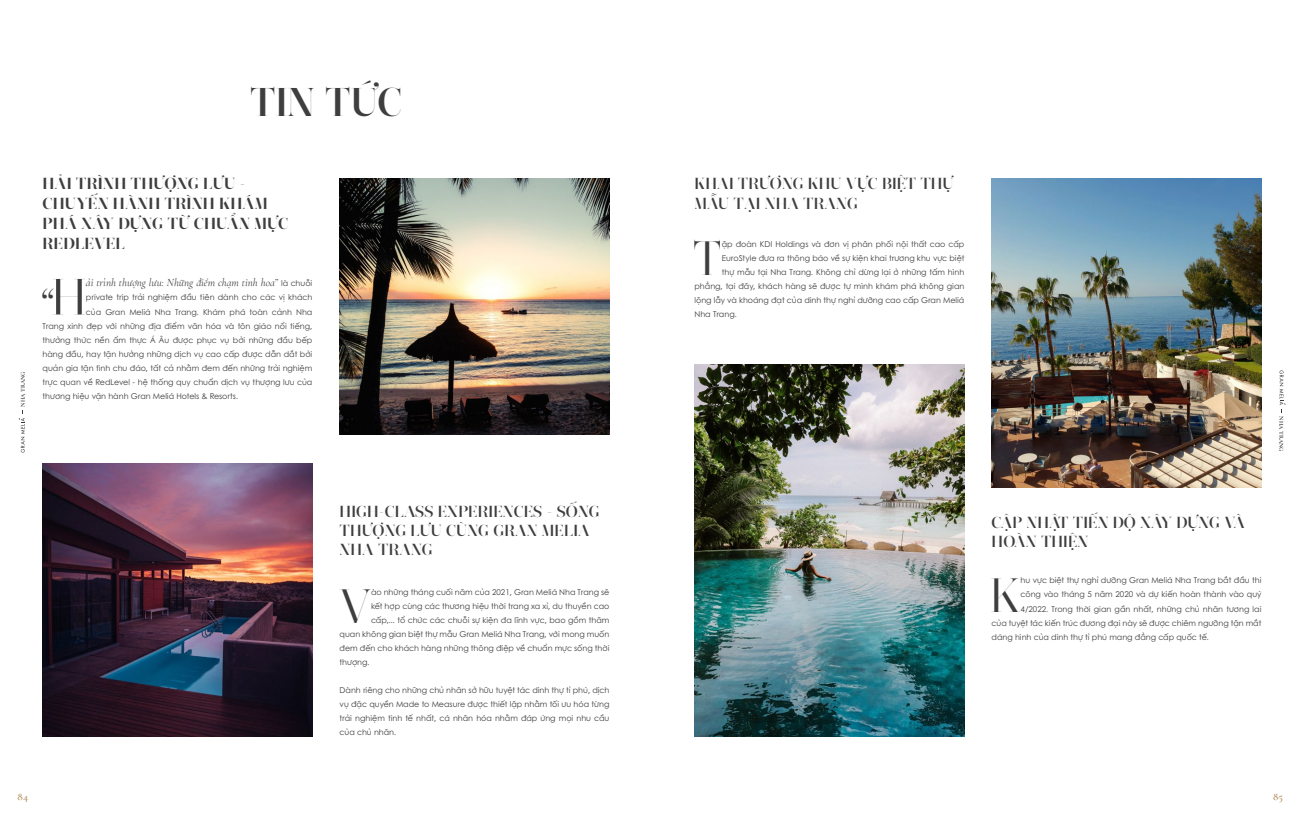
<style>
.page{position:relative;width:1304px;height:823px;background:#fff}
.page>*{position:absolute;margin:0;border:0;box-sizing:border-box;transform-origin:0 0}
.t1{font:48px "Narziss Pro Cy";color:#3e3e3f}
.t2{font:italic 500 40.6px "Cormorant Garamond";color:#3e3e3f}
.t3{font:600 40px "Narziss Pro Cy";color:#3e3e3f}
.t4{font:600 16px/19.2px "Narziss Pro Cy";letter-spacing:.01em;color:#3e3e3f}
.t5{font:700 16px/20px "Narziss Pro Cy";letter-spacing:.01em;color:#3e3e3f}
.t6{font:italic 11px "Cormorant Garamond";color:#3e3e3f}
.t7{font:600 11px "Cormorant Garamond";color:#b49360}
.t8{font:8px/14px "SVN Century Gothic";color:#3e3e3f;text-align:justify}
.t9{font:700 5.9px "Cormorant Garamond";color:#3e3e3f}
.s1{font-family:"Narziss Pro Cy";font-weight:400;font-style:normal;font-size:50.7px}
.s2{font-family:"SVN Century Gothic";font-style:normal;font-size:8px}
</style>
<div class="page">
<svg style="left:1279px;top:370px;width:7px;height:43px"></svg>
<svg style="left:18px;top:410px;width:7px;height:42px"></svg>
<img style="left:43px;top:463px;width:269px;height:272px">
<img style="left:340px;top:178px;width:269px;height:256px">
<img style="left:694px;top:364px;width:270px;height:371px">
<img style="left:992px;top:178px;width:269px;height:309px">
<p class="t3" style="left:250px;top:75px;width:154px">TIN TỨC</p>
<p class="t9" style="left:19px;top:406px;width:37px;rotate:-90deg">NHA TRANG</p>
<p class="t5" style="left:43px;top:173px;width:247px">HẢI TRÌNH THƯỢNG LƯU -<br>CHUYẾN HÀNH TRÌNH KHÁM<br>PHÁ XÂY DỰNG TỪ CHUẨN MỰC<br>REDLEVEL</p>
<p class="t2" style="left:40px;top:277px;width:48px">“<span class="s1">H</span></p>
<p class="t6" style="left:86px;top:276px;width:228px">ải trình thượng lưu: Những điểm chạm tinh hoa” <span class="s2">là chuỗi</span></p>
<p class="t8" style="left:86px;top:290px;width:228px">private trip trải nghiệm đầu tiên dành cho các vị khách</p>
<p class="t8" style="left:86px;top:304px;width:228px">của Gran Meliá Nha Trang. Khám phá toàn cảnh Nha</p>
<p class="t8" style="left:43px;top:318px;width:271px">Trang xinh đẹp với những địa điểm văn hóa và tôn giáo nổi tiếng,</p>
<p class="t8" style="left:43px;top:332px;width:271px">thưởng thức nền ẩm thực Á Âu được phục vụ bởi những đầu bếp</p>
<p class="t8" style="left:43px;top:346px;width:271px">hàng đầu, hay tận hưởng những dịch vụ cao cấp được dẫn dắt bởi</p>
<p class="t8" style="left:43px;top:360px;width:271px">quản gia tận tình chu đáo, tất cả nhằm đem đến những trải nghiệm</p>
<p class="t8" style="left:43px;top:374px;width:271px">trực quan về RedLevel - hệ thống quy chuẩn dịch vụ thượng lưu của</p>
<p class="t8" style="left:43px;top:388px;width:197px">thương hiệu vận hành Gran Meliá Hotels &amp; Resorts.</p>
<p class="t4" style="left:340px;top:501px;width:262px">HIGH-CLASS EXPERIENCES - SỐNG<br>THƯỢNG LƯU CÙNG GRAN MELIA<br>NHA TRANG</p>
<p class="t1" style="left:340px;top:574px;width:33px">V</p>
<p class="t8" style="left:371px;top:584px;width:240px">ào những tháng cuối năm của 2021, Gran Meliá Nha Trang sẽ</p>
<p class="t8" style="left:371px;top:598px;width:240px">kết hợp cùng các thương hiệu thời trang xa xỉ, du thuyền cao</p>
<p class="t8" style="left:371px;top:612px;width:240px">cấp,... tổ chức các chuỗi sự kiện đa lĩnh vực, bao gồm thăm</p>
<p class="t8" style="left:340px;top:626px;width:271px">quan không gian biệt thự mẫu Gran Meliá Nha Trang, với mong muốn</p>
<p class="t8" style="left:340px;top:640px;width:271px">đem đến cho khách hàng những thông điệp về chuẩn mực sống thời</p>
<p class="t8" style="left:340px;top:654px;width:32px">thượng.</p>
<p class="t8" style="left:340px;top:682px;width:271px">Dành riêng cho những chủ nhân sở hữu tuyệt tác dinh thự tỉ phú, dịch vụ đặc quyền Made to Measure được thiết lập nhằm tối ưu hóa từng trải nghiệm tinh tế nhất, cá nhân hóa nhằm đáp ứng mọi nhu cầu của chủ nhân.</p>
<p class="t4" style="left:695px;top:173px;width:261px">KHAI TRƯƠNG KHU VỰC BIỆT THỰ<br>MẪU TẠI NHA TRANG</p>
<p class="t1" style="left:693px;top:227px;width:30px">T</p>
<p class="t8" style="left:722px;top:236px;width:244px">ập đoàn KDI Holdings và đơn vị phân phối nội thất cao cấp</p>
<p class="t8" style="left:722px;top:250px;width:244px">EuroStyle đưa ra thông báo về sự kiện khai trương khu vực biệt</p>
<p class="t8" style="left:722px;top:264px;width:244px">thự mẫu tại Nha Trang. Không chỉ dừng lại ở những tấm hình</p>
<p class="t8" style="left:694px;top:278px;width:271px">phẳng, tại đây, khách hàng sẽ được tự mình khám phá không gian</p>
<p class="t8" style="left:694px;top:292px;width:271px">lộng lẫy và khoáng đạt của dinh thự nghỉ dưỡng cao cấp Gran Meliá</p>
<p class="t8" style="left:694px;top:306px;width:44px">Nha Trang.</p>
<p class="t9" style="left:1285px;top:416px;width:37px;rotate:90deg">NHA TRANG</p>
<p class="t4" style="left:992px;top:512px;width:255px">CẬP NHẬT TIẾN ĐỘ XÂY DỰNG VÀ<br>HOÀN THIỆN</p>
<p class="t1" style="left:991px;top:563px;width:31px">K</p>
<p class="t8" style="left:1021px;top:572px;width:242px">hu vực biệt thự nghỉ dưỡng Gran Meliá Nha Trang bắt đầu thi</p>
<p class="t8" style="left:1021px;top:586px;width:242px">công vào tháng 5 năm 2020 và dự kiến hoàn thành vào quý</p>
<p class="t8" style="left:1021px;top:600px;width:242px">4/2022. Trong thời gian gần nhất, những chủ nhân tương lai</p>
<p class="t8" style="left:992px;top:614px;width:271px">của tuyệt tác kiến trúc đương đại này sẽ được chiêm ngưỡng tận mắt</p>
<p class="t8" style="left:992px;top:628px;width:219px">dáng hình của dinh thự tỉ phú mang đẳng cấp quốc tế.</p>
<h3 class="t7" style="left:18px;top:788px;width:12px">84</h3>
<h3 class="t7" style="left:1273px;top:788px;width:11px">85</h3>
</div>
